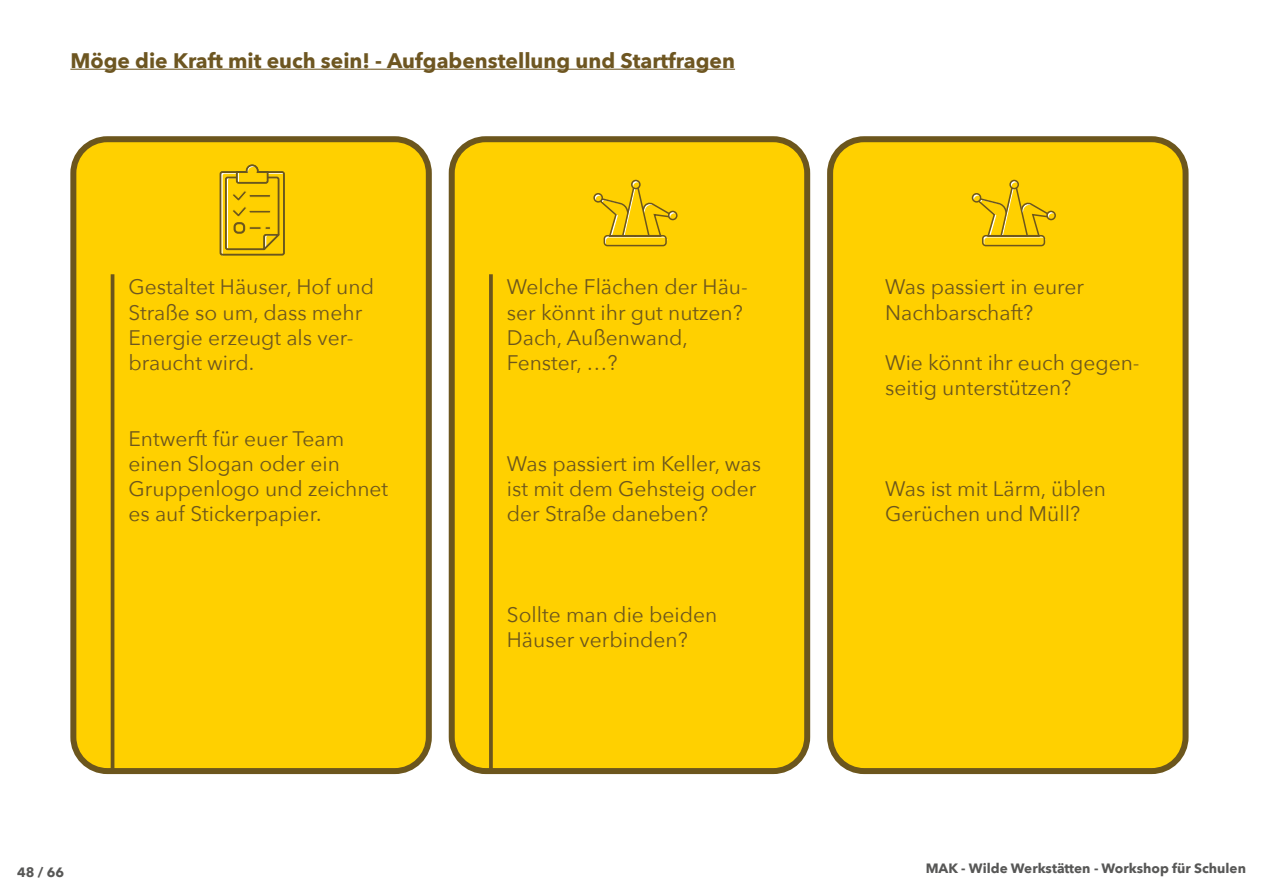
<style>
.page{position:relative;width:1263px;height:893px;background:#fff}
.page>*{position:absolute;margin:0;border:0;box-sizing:border-box;transform-origin:0 0}
.t1{font:21px/25.2px "Avenir Next";color:#6c561d}
.t2{font:21px/25.2px "Avenir Next";color:#6d5621}
.t3{font:700 21px "Avenir Next";color:#6e5621}
.t4{font:700 13.5px "Avenir Next";color:#575756}
.s1{color:#6d5621}
</style>
<div class="page">
<div style="left:73px;top:139px;width:356px;height:632px;background:#ffd000;border-radius:34px"></div>
<div style="left:70px;top:136px;width:362px;height:638px;border:6px solid #6c561d;border-radius:34px"></div>
<hr style="left:111px;top:274px;width:3px;height:497px;background:#6c561d">
<svg style="left:221px;top:164px;width:64px;height:92px"></svg>
<div style="left:452px;top:139px;width:355px;height:632px;background:#ffd000;border-radius:34px"></div>
<div style="left:449px;top:136px;width:361px;height:638px;border:6px solid #6c561d;border-radius:34px"></div>
<svg style="left:489px;top:274px;width:4px;height:497px;background:#745d1a"></svg>
<div style="left:631px;top:180px;width:10px;height:9px;border:2px solid #6c561d;border-radius:50%"></div>
<svg style="left:595px;top:181px;width:83px;height:66px"></svg>
<div style="left:593px;top:193px;width:10px;height:10px;border:2px solid #6c561d;border-radius:50%"></div>
<div style="left:830px;top:139px;width:355px;height:632px;background:#ffd000;border-radius:34px"></div>
<div style="left:827px;top:136px;width:361px;height:638px;border:6px solid #6c561d;border-radius:34px"></div>
<div style="left:1009px;top:180px;width:10px;height:9px;border:2px solid #6c561d;border-radius:50%"></div>
<svg style="left:974px;top:181px;width:82px;height:66px"></svg>
<div style="left:972px;top:193px;width:9px;height:10px;border:2px solid #6c561d;border-radius:50%"></div>
<hr style="left:70px;top:69px;width:300px;height:1px;background:#6d5621">
<hr style="left:370px;top:69px;width:365px;height:1px;background:#6e5621">
<p class="t3" style="left:70px;top:42px;width:666px"><span class="s1">Möge die Kraft mit euch sein!</span> - Aufgabenstellung und Startfragen</p>
<p class="t2" style="left:129px;top:274px;width:247px">Gestaltet Häuser, Hof und<br>Straße so um, dass mehr<br>Energie erzeugt als ver&shy;braucht wird.</p>
<p class="t1" style="left:129px;top:425px;width:261px">Entwerft für euer Team einen Slogan oder ein<br>Gruppenlogo und zeichnet es auf Stickerpapier.</p>
<p class="t1" style="left:507px;top:274px;width:242px">Welche Flächen der Häu&shy;ser könnt ihr gut nutzen?<br>Dach, Außenwand,<br>Fenster, …?</p>
<p class="t1" style="left:507px;top:450px;width:256px">Was passiert im Keller, was ist mit dem Gehsteig oder der Straße daneben?</p>
<p class="t1" style="left:507px;top:601px;width:212px">Sollte man die beiden<br>Häuser verbinden?</p>
<p class="t1" style="left:885px;top:274px;width:200px">Was passiert in eurer<br>Nachbarschaft?</p>
<p class="t1" style="left:885px;top:349px;width:256px">Wie könnt ihr euch gegen&shy;seitig unterstützen?</p>
<p class="t1" style="left:885px;top:475px;width:222px">Was ist mit Lärm, üblen<br>Gerüchen und Müll?</p>
<p class="t4" style="left:17px;top:861px;width:49px">48 / 66</p>
<p class="t4" style="left:926px;top:856px;width:322px">MAK - Wilde Werkstätten - Workshop für Schulen</p>
</div>
